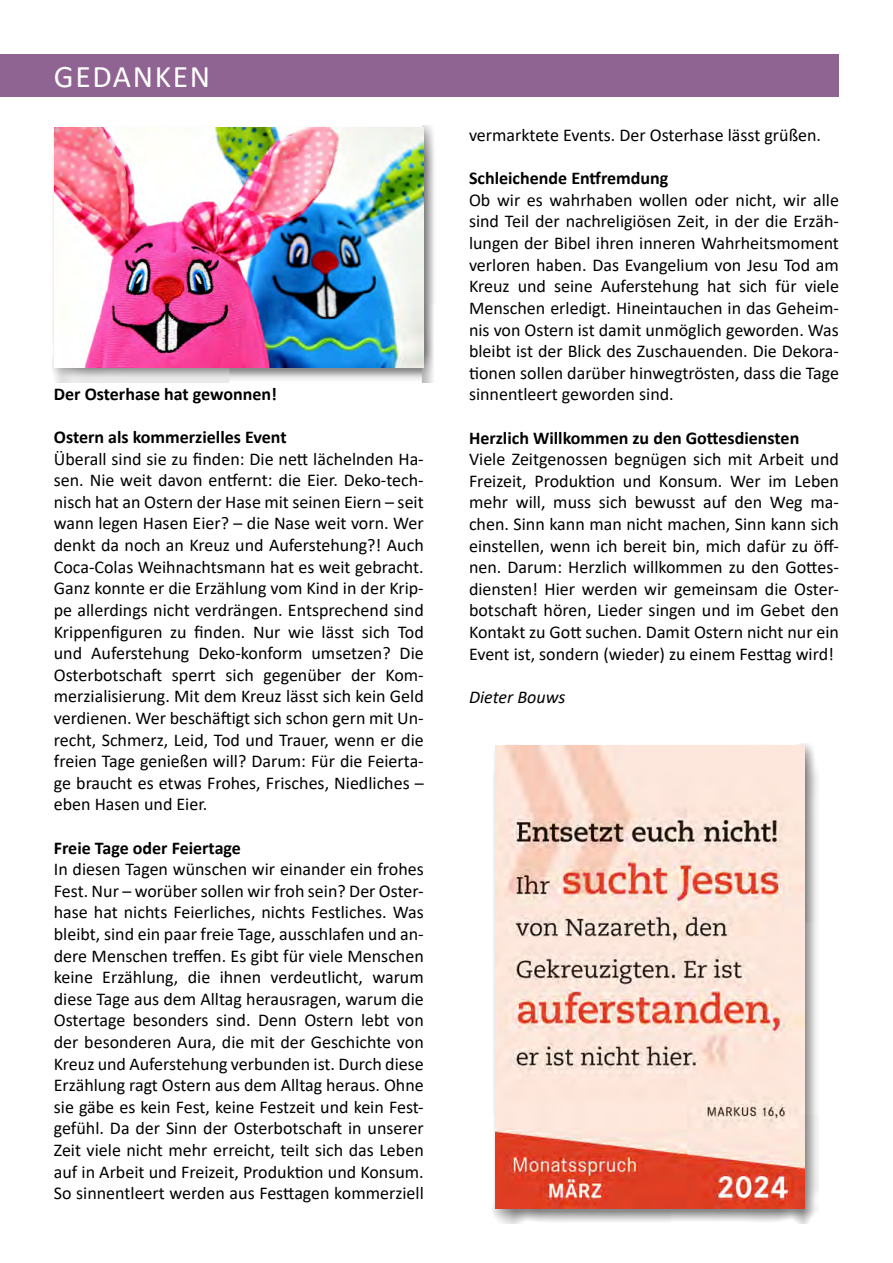
<style>
.page{position:relative;width:893px;height:1263px;background:#fff}
.page>*{position:absolute;margin:0;border:0;box-sizing:border-box;transform-origin:0 0}
.t1{font:31.5px "Calibri";letter-spacing:.05em;color:#fff}
.t2{font:18px/21.6px "Calibri";color:#000;text-align:justify}
.t3{font:700 18px "Calibri";color:#000}
.t4{font:italic 18px "Calibri";color:#000}
</style>
<div class="page">
<div style="left:0;top:54px;width:839px;height:43px;background:#906492"></div>
<div style="left:51px;top:125px;width:387px;height:257px;background:#000;opacity:.5"></div>
<img style="left:54px;top:128px;width:369px;height:240px">
<div style="left:493px;top:743px;width:326px;height:481px;background:#000;opacity:.5"></div>
<img style="left:495px;top:746px;width:310px;height:463px">
<h1 class="t1" style="left:54px;top:55px;width:158px">GEDANKEN</h1>
<p class="t3" style="left:54px;top:381px;width:225px">Der Osterhase hat gewonnen!</p>
<p class="t3" style="left:54px;top:424px;width:234px">Ostern als kommerzielles Event</p>
<p class="t2" style="left:54px;top:447px;width:371px">Überall sind sie zu finden: Die nett lächelnden Ha&shy;sen. Nie weit davon entfernt: die Eier. Deko-tech&shy;nisch hat an Ostern der Hase mit seinen Eiern – seit wann legen Hasen Eier? – die Nase weit vorn. Wer denkt da noch an Kreuz und Auferstehung?! Auch Coca-Colas Weihnachtsmann hat es weit gebracht.<br>Ganz konnte er die Erzählung vom Kind in der Krip&shy;pe allerdings nicht verdrängen. Entsprechend sind Krippenfiguren zu finden. Nur wie lässt sich Tod und Auferstehung Deko-konform umsetzen? Die Osterbotschaft sperrt sich gegenüber der Kom&shy;merzialisierung. Mit dem Kreuz lässt sich kein Geld verdienen. Wer beschäftigt sich schon gern mit Un&shy;recht, Schmerz, Leid, Tod und Trauer, wenn er die freien Tage genießen will? Darum: Für die Feierta&shy;ge braucht es etwas Frohes, Frisches, Niedliches – eben Hasen und Eier.</p>
<p class="t3" style="left:54px;top:835px;width:189px">Freie Tage oder Feiertage</p>
<p class="t2" style="left:54px;top:858px;width:371px">In diesen Tagen wünschen wir einander ein frohes Fest. Nur – worüber sollen wir froh sein? Der Oster&shy;hase hat nichts Feierliches, nichts Festliches. Was bleibt, sind ein paar freie Tage, ausschlafen und an&shy;dere Menschen treffen. Es gibt für viele Menschen keine Erzählung, die ihnen verdeutlicht, warum diese Tage aus dem Alltag herausragen, warum die Ostertage besonders sind. Denn Ostern lebt von der besonderen Aura, die mit der Geschichte von Kreuz und Auferstehung verbunden ist. Durch diese Erzählung ragt Ostern aus dem Alltag heraus. Ohne sie gäbe es kein Fest, keine Festzeit und kein Fest&shy;gefühl. Da der Sinn der Osterbotschaft in unserer Zeit viele nicht mehr erreicht, teilt sich das Leben auf in Arbeit und Freizeit, Produktion und Konsum.<br>So sinnentleert werden aus Festtagen kommerziell</p>
<p class="t2" style="left:469px;top:124px;width:354px">vermarktete Events. Der Osterhase lässt grüßen.</p>
<p class="t3" style="left:469px;top:166px;width:201px">Schleichende Entfremdung</p>
<p class="t2" style="left:469px;top:189px;width:371px">Ob wir es wahrhaben wollen oder nicht, wir alle sind Teil der nachreligiösen Zeit, in der die Erzäh&shy;lungen der Bibel ihren inneren Wahrheitsmoment verloren haben. Das Evangelium von Jesu Tod am Kreuz und seine Auferstehung hat sich für viele Menschen erledigt. Hineintauchen in das Geheim&shy;nis von Ostern ist damit unmöglich geworden. Was bleibt ist der Blick des Zuschauenden. Die Dekora&shy;tionen sollen darüber hinwegtrösten, dass die Tage sinnentleert geworden sind.</p>
<p class="t3" style="left:469px;top:425px;width:332px">Herzlich Willkommen zu den Gottesdiensten</p>
<p class="t2" style="left:469px;top:448px;width:371px">Viele Zeitgenossen begnügen sich mit Arbeit und Freizeit, Produktion und Konsum. Wer im Leben mehr will, muss sich bewusst auf den Weg ma&shy;chen. Sinn kann man nicht machen, Sinn kann sich einstellen, wenn ich bereit bin, mich dafür zu öff&shy;nen. Darum: Herzlich willkommen zu den Gottes&shy;diensten! Hier werden wir gemeinsam die Oster&shy;botschaft hören, Lieder singen und im Gebet den Kontakt zu Gott suchen. Damit Ostern nicht nur ein Event ist, sondern (wieder) zu einem Festtag wird!</p>
<p class="t4" style="left:469px;top:684px;width:98px">Dieter Bouws</p>
</div>
